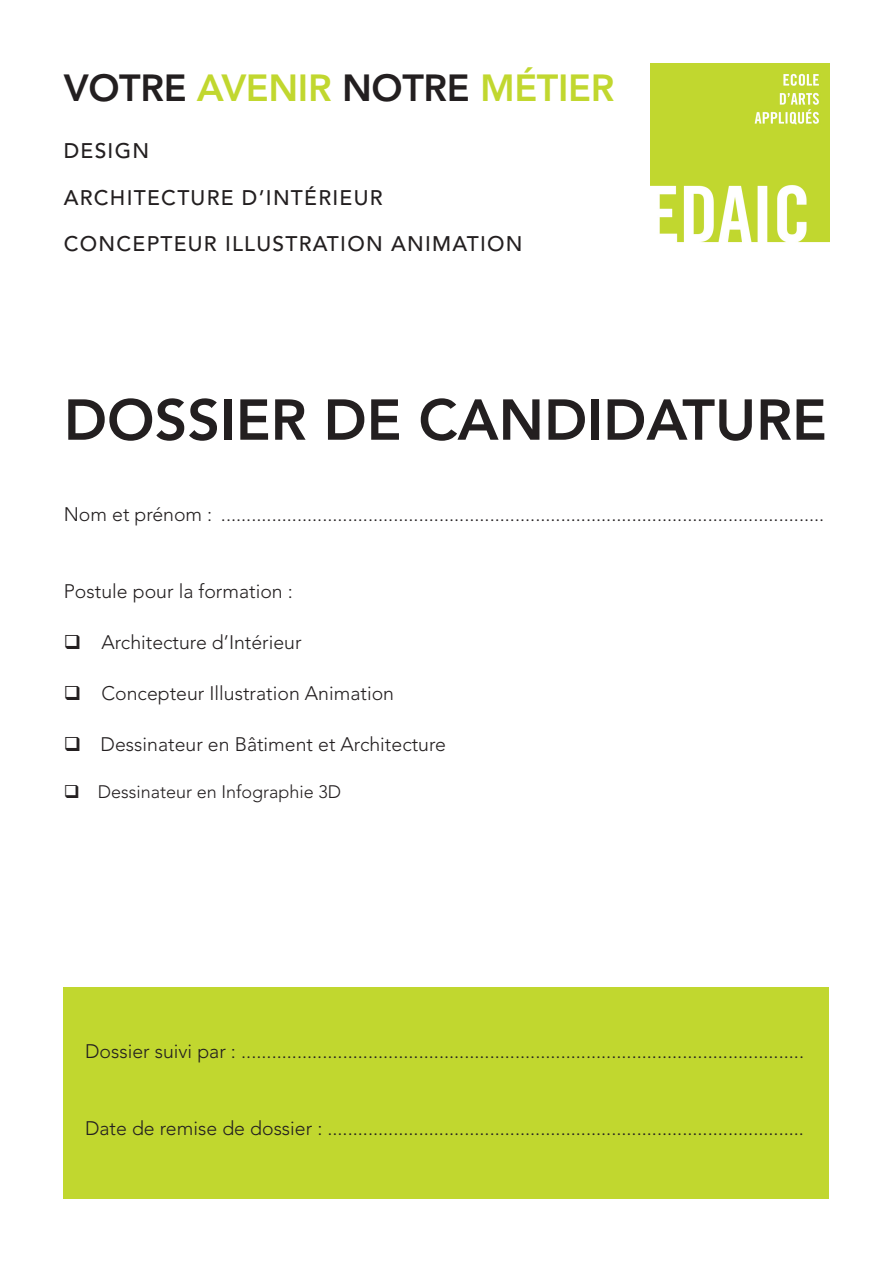
<style>
.page{position:relative;width:893px;height:1263px;background:#fff}
.page>*{position:absolute;margin:0;border:0;box-sizing:border-box;transform-origin:0 0}
.t1{font:800 57px "Avenir";color:#231f20}
.t2{font:800 37.5px "Avenir";letter-spacing:-.01em;color:#c1d72f}
.t3{font:500 21px "Avenir";letter-spacing:.06em;color:#231f20}
.t4{font:300 19.5px "Avenir";color:#231f20}
.t5{font:300 18px "Avenir";color:#231f20}
.s1{color:#231f20}
</style>
<div class="page">
<img style="left:651px;top:64px;width:178px;height:178px">
<div style="left:64px;top:988px;width:765px;height:211px;background:#c1d72f"></div>
<h2 class="t2" style="left:64px;top:59px;width:552px"><span class="s1">VOTRE</span> AVENIR <span class="s1">NOTRE</span> MÉTIER</h2>
<p class="t3" style="left:64px;top:133px;width:87px">DESIGN</p>
<p class="t3" style="left:64px;top:179px;width:320px">ARCHITECTURE D’INTÉRIEUR</p>
<p class="t3" style="left:64px;top:226px;width:460px">CONCEPTEUR ILLUSTRATION ANIMATION</p>
<h1 class="t1" style="left:64px;top:375px;width:765px">DOSSIER DE CANDIDATURE</h1>
<p class="t4" style="left:64px;top:503px;width:762px">Nom et prénom : .......................................................................................................................</p>
<p class="t4" style="left:64px;top:579px;width:231px">Postule pour la formation :</p>
<p class="t4" style="left:64px;top:630px;width:239px">❑ Architecture d’Intérieur</p>
<p class="t4" style="left:64px;top:681px;width:332px">❑ Concepteur Illustration Animation</p>
<p class="t4" style="left:64px;top:732px;width:384px">❑ Dessinateur en Bâtiment et Architecture</p>
<p class="t5" style="left:64px;top:781px;width:279px">❑ Dessinateur en Infographie 3D</p>
<p class="t4" style="left:85px;top:1040px;width:720px">Dossier suivi par : ...............................................................................................................</p>
<p class="t4" style="left:85px;top:1116px;width:720px">Date de remise de dossier : ..............................................................................................</p>
</div>
